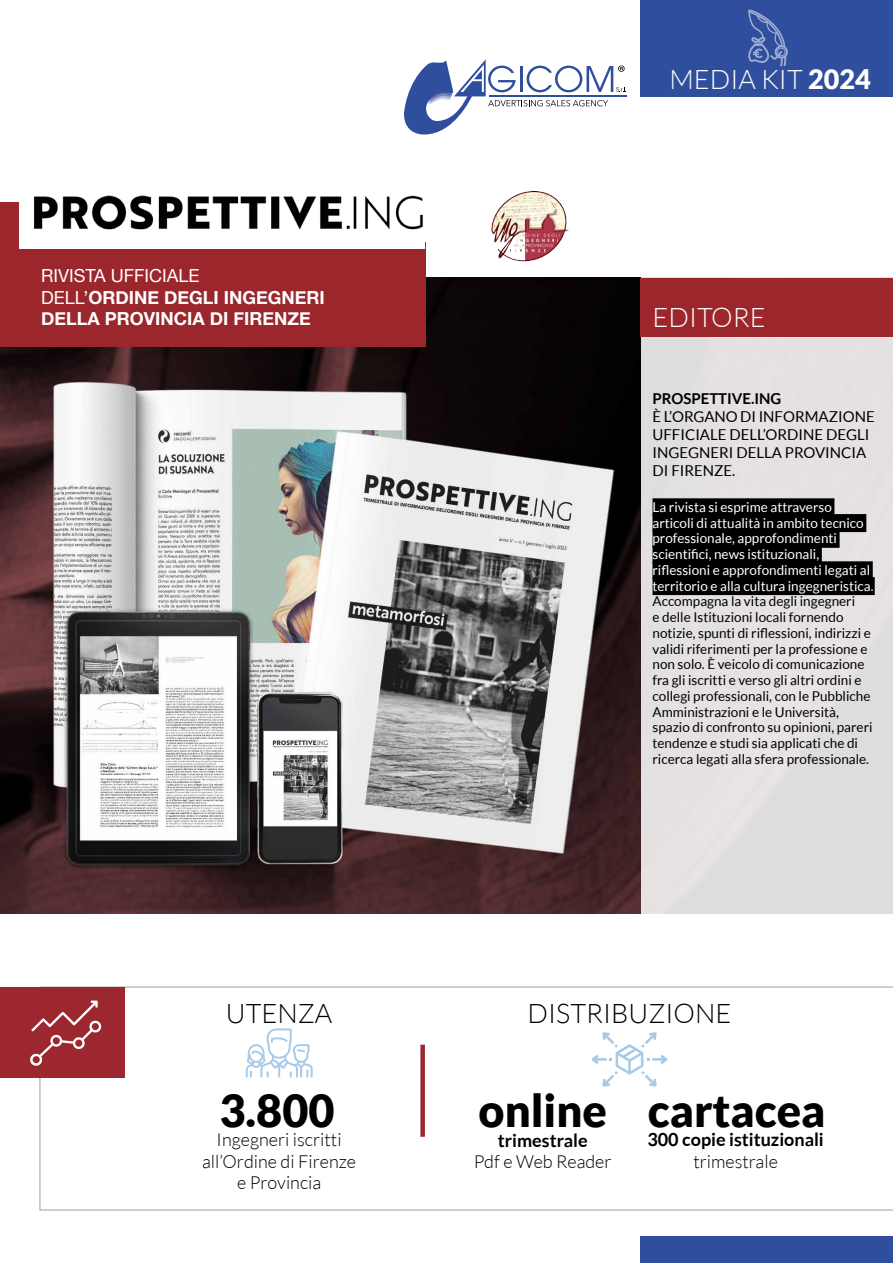
<style>
.page{position:relative;width:893px;height:1263px;background:#fff}
.page>*{position:absolute;margin:0;border:0;box-sizing:border-box;transform-origin:0 0}
.t1{font:900 45px "Lato";color:#000}
.t2{font:300 27px "Lato";color:#000}
.t3{font:300 27px "Lato";color:#fff}
.t4{font:300 18px/21.6px "Lato";color:#000;text-align:center}
.t5{font:700 18px/21.6px "Helvetica Neue";color:#fff}
.t6{font:700 18px "Lato";color:#000}
.t7{font:15px/18px "Lato";color:#000}
.t8{font:700 15px "Lato";color:#000}
.t9{font:13.5px/15.8px "Lato";color:#000}
.t10{font:13.5px/15.8px "Lato";color:#fff}
.s1{font-weight:400}
.s2{font-weight:900}
</style>
<div class="page">
<img style="left:0;top:278px;width:641px;height:636px">
<div style="left:0;top:202px;width:425px;height:145px;background:#9b272d"></div>
<div style="left:19px;top:117px;width:406px;height:132px;background:#fff"></div>
<div style="left:641px;top:278px;width:252px;height:648px;background:#e4e1e1"></div>
<svg style="left:40px;top:987px;width:853px;height:223px"></svg>
<div style="left:641px;top:1236px;width:252px;height:27px;background:#2f4f9e"></div>
<div style="left:0;top:987px;width:124px;height:90px;background:#9c272f"></div>
<svg style="left:30px;top:1000px;width:72px;height:66px"></svg>
<div style="left:641px;top:278px;width:252px;height:59px;background:#9b272d"></div>
<img style="left:491px;top:190px;width:78px;height:72px">
<img style="left:33px;top:195px;width:390px;height:35px">
<svg style="left:246px;top:1028px;width:67px;height:49px"></svg>
<div style="left:652px;top:498px;width:182px;height:18px;background:#000"></div>
<div style="left:652px;top:514px;width:214px;height:18px;background:#000"></div>
<div style="left:652px;top:530px;width:188px;height:18px;background:#000"></div>
<div style="left:652px;top:546px;width:170px;height:18px;background:#000"></div>
<div style="left:652px;top:561px;width:221px;height:18px;background:#000"></div>
<div style="left:652px;top:577px;width:223px;height:18px;background:#000"></div>
<div style="left:420px;top:1044px;width:5px;height:93px;background:#9c272f"></div>
<svg style="left:404px;top:59px;width:223px;height:76px"></svg>
<svg style="left:591px;top:1032px;width:77px;height:54px"></svg>
<div style="left:641px;top:0;width:252px;height:97px;background:#2f4f9e"></div>
<svg style="left:748px;top:9px;width:40px;height:57px"></svg>
<h3 class="t5" style="left:41px;top:265px;width:285px"><span class="s1">RIVISTA UFFICIALE<br>DELL’</span>ORDINE DEGLI INGEGNERI<br>DELLA PROVINCIA DI FIRENZE</h3>
<h2 class="t2" style="left:226px;top:999px;width:108px">UTENZA</h2>
<h1 class="t1" style="left:220px;top:1084px;width:117px">3.800</h1>
<h3 class="t4" style="left:202px;top:1129px;width:155px">Ingegneri iscritti all’Ordine di Firenze e Provincia</h3>
<h2 class="t3" style="left:669px;top:65px;width:203px">MEDIA KIT <span class="s2">2024</span></h2>
<h2 class="t3" style="left:652px;top:303px;width:115px">EDITORE</h2>
<p class="t8" style="left:652px;top:390px;width:130px">PROSPETTIVE.ING</p>
<p class="t7" style="left:652px;top:408px;width:224px">È L’ORGANO DI INFORMAZIONE<br>UFFICIALE DELL’ORDINE DEGLI<br>INGEGNERI DELLA PROVINCIA<br>DI FIRENZE.</p>
<p class="t10" style="left:652px;top:499px;width:222px">La rivista si esprime attraverso articoli di attualità in ambito tecnico professionale, approfondimenti scientifici, news istituzionali, riflessioni e approfondimenti legati al territorio e alla cultura ingegneristica.</p>
<p class="t9" style="left:652px;top:593px;width:222px">Accompagna la vita degli ingegneri<br>e delle Istituzioni locali fornendo notizie, spunti di riflessioni, indirizzi e validi riferimenti per la professione e non solo. È veicolo di comunicazione fra gli iscritti e verso gli altri ordini e collegi professionali, con le Pubbliche Amministrazioni e le Università, spazio di confronto su opinioni, pareri tendenze e studi sia applicati che di ricerca legati alla sfera professionale.</p>
<h2 class="t2" style="left:528px;top:999px;width:205px">DISTRIBUZIONE</h2>
<h1 class="t1" style="left:479px;top:1084px;width:130px">online</h1>
<h3 class="t6" style="left:498px;top:1130px;width:91px">trimestrale</h3>
<h3 class="t4" style="left:474px;top:1151px;width:139px">Pdf e Web Reader</h3>
<h1 class="t1" style="left:648px;top:1084px;width:179px">cartacea</h1>
<h3 class="t6" style="left:647px;top:1129px;width:178px">300 copie istituzionali</h3>
<h3 class="t4" style="left:693px;top:1151px;width:86px">trimestrale</h3>
</div>
